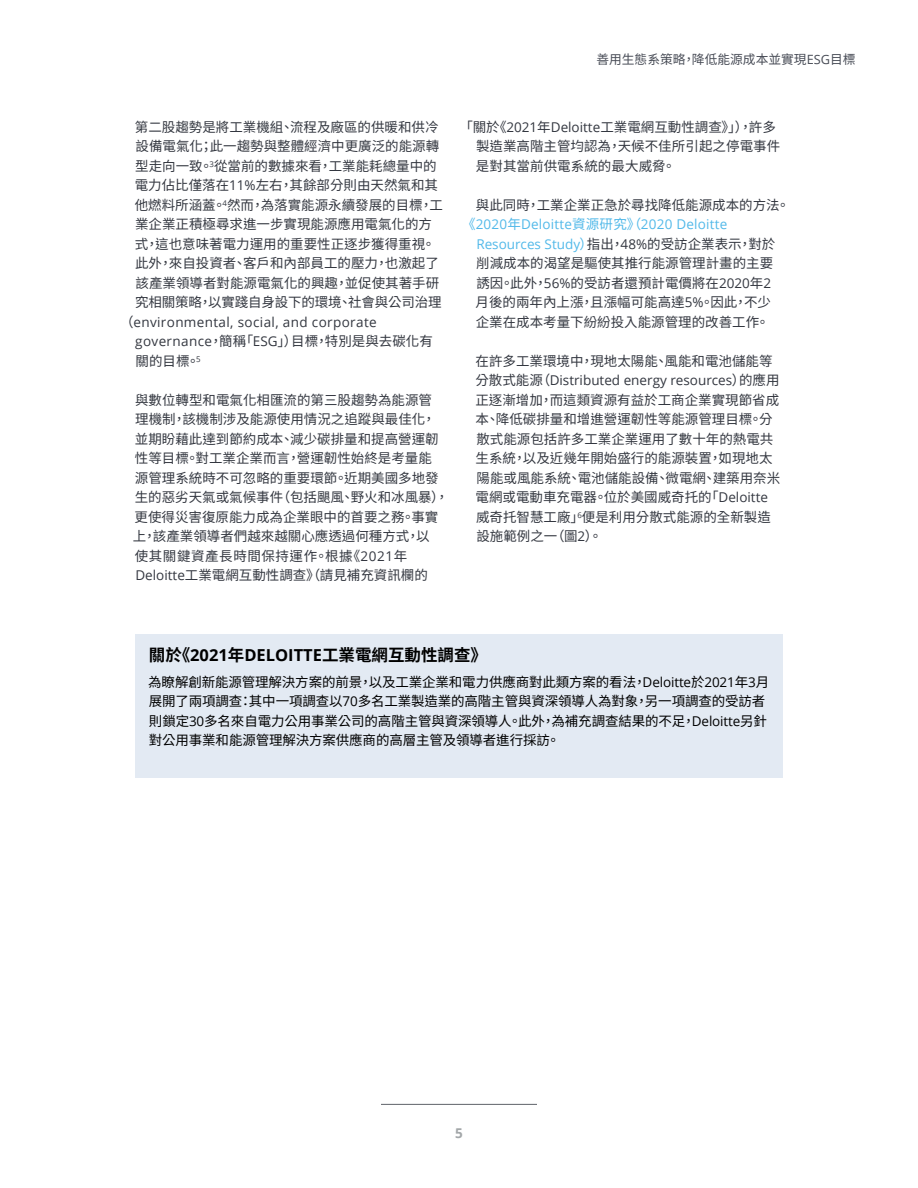
<style>
.page{position:relative;width:918px;height:1188px;background:#fff}
.page>*{position:absolute;margin:0;border:0;box-sizing:border-box;transform-origin:0 0}
.t1{font:700 16.5px "Noto Sans CJ Ktc";color:#000}
.t2{font:13.5px/19.5px "Noto Sans CJ Ktc";color:#333740}
.t3{font:13.5px/19.5px "Noto Sans CJ Ktc";letter-spacing:-.01em;color:#000}
.t4{font:13.5px/19.5px "Open Sans";letter-spacing:.015em;color:#52b9e9}
.t5{font:13.5px "Open Sans";color:#333740}
.t6{font:13.5px "Open Sans";letter-spacing:.025em;color:#333740}
.t7{font:700 13.5px "Open Sans";color:#a3a7a9}
.t8{font:12.75px "Noto Sans CJ Ktc";color:#474b55}
.s1{font-family:"Open Sans"}
.s2{font-family:"Noto Sans CJ Ktc"}
.s3{font-family:"Noto Sans CJ Ktc";color:#333740}
.s4{color:#333740}
</style>
<div class="page">
<hr style="left:381px;top:1104px;width:156px;height:1px;background:#5f6369">
<div style="left:135px;top:634px;width:648px;height:144px;background:#e3eaf3"></div>
<p class="t2" style="left:135px;top:118px;width:310px">第二股趨勢是將工業機組、流程及廠區的供暖和供冷設備電氣化；此一趨勢與整體經濟中更廣泛的能源轉型走向一致。<sup>3</sup>從當前的數據來看，工業能耗總量中的電力佔比僅落在<span class="s1">11%</span>左右，其餘部分則由天然氣和其他燃料所涵蓋。<sup>4</sup>然而，為落實能源永續發展的目標，工業企業正積極尋求進一步實現能源應用電氣化的方式，這也意味著電力運用的重要性正逐步獲得重視。此外，來自投資者、客戶和內部員工的壓力，也激起了該產業領導者對能源電氣化的興趣，並促使其著手研究相關策略，以實踐自身設下的環境、社會與公司治理</p>
<p class="t6" style="left:120px;top:313px;width:258px"><span class="s2">（</span>environmental, social, and corporate</p>
<p class="t2" style="left:135px;top:332px;width:299px"><span class="s1">governance</span>，簡稱「<span class="s1">ESG</span>」）目標，特別是與去碳化有關的目標。<sup>5</sup></p>
<p class="t2" style="left:133px;top:391px;width:317px">與數位轉型和電氣化相匯流的第三股趨勢為能源管<br>理機制，該機制涉及能源使用情況之追蹤與最佳化，並期盼藉此達到節約成本、減少碳排量和提高營運韌性等目標。對工業企業而言，營運韌性始終是考量能<br>源管理系統時不可忽略的重要環節。近期美國多地發生的惡劣天氣或氣候事件（包括颶風、野火和冰風暴），更使得災害復原能力成為企業眼中的首要之務。事實上，該產業領導者們越來越關心應透過何種方式，以<br>使其關鍵資產長時間保持運作。根據《<span class="s1">2021</span>年<br><span class="s1">Deloitte</span>工業電網互動性調查》（請見補充資訊欄的</p>
<p class="t8" style="left:596px;top:52px;width:261px">善用生態系策略，降低能源成本並實現<span class="s1">ESG</span>目標</p>
<p class="t2" style="left:476px;top:118px;width:306px;text-indent:-16px">「關於《<span class="s1">2021</span>年<span class="s1">Deloitte</span>工業電網互動性調查》」），許多製造業高階主管均認為，天候不佳所引起之停電事件是對其當前供電系統的最大威脅。</p>
<p class="t2" style="left:476px;top:196px;width:315px">與此同時，工業企業正急於尋找降低能源成本的方法。</p>
<p class="t4" style="left:476px;top:214px;width:301px;text-indent:-14px"><span class="s2">《</span>2020<span class="s2">年</span>Deloitte<span class="s2">資源研究》（</span>2020 Deloitte<br>Resources Study<span class="s2">）</span><span class="s3">指出，</span><span class="s4">48%</span><span class="s3">的受訪企業表示，對於</span></p>
<p class="t2" style="left:476px;top:254px;width:299px">削減成本的渴望是驅使其推行能源管理計畫的主要誘因。此外，<span class="s1">56%</span>的受訪者還預計電價將在<span class="s1">2020</span>年<span class="s1">2</span>月後的兩年內上漲，且漲幅可能高達<span class="s1">5%</span>。因此，不少企業在成本考量下紛紛投入能源管理的改善工作。</p>
<p class="t2" style="left:476px;top:351px;width:298px">在許多工業環境中，現地太陽能、風能和電池儲能等</p>
<p class="t5" style="left:475px;top:371px;width:306px"><span class="s2">分散式能源（</span>Distributed energy resources<span class="s2">）的應用</span></p>
<p class="t2" style="left:475px;top:390px;width:306px">正逐漸增加，而這類資源有益於工商企業實現節省成本、降低碳排量和增進營運韌性等能源管理目標。分散式能源包括許多工業企業運用了數十年的熱電共生系統，以及近幾年開始盛行的能源裝置，如現地太陽能或風能系統、電池儲能設備、微電網、建築用奈米電網或電動車充電器。位於美國威奇托的「<span class="s1">Deloitte</span>威奇托智慧工廠」<sup>6</sup>便是利用分散式能源的全新製造設施範例之一（圖<span class="s1">2</span>）。</p>
<p class="t1" style="left:149px;top:645px;width:340px">關於《<span class="s1">2021</span>年<span class="s1">DELOITTE</span>工業電網互動性調查》</p>
<p class="t3" style="left:148px;top:672px;width:622px">為瞭解創新能源管理解決方案的前景，以及工業企業和電力供應商對此類方案的看法，<span class="s1">Deloitte</span>於<span class="s1">2021</span>年<span class="s1">3</span>月展開了兩項調查：其中一項調查以<span class="s1">70</span>多名工業製造業的高階主管與資深領導人為對象，另一項調查的受訪者則鎖定<span class="s1">30</span>多名來自電力公用事業公司的高階主管與資深領導人。此外，為補充調查結果的不足，<span class="s1">Deloitte</span>另針對公用事業和能源管理解決方案供應商的高層主管及領導者進行採訪。</p>
<p class="t7" style="left:455px;top:1123px;width:9px">5</p>
</div>
